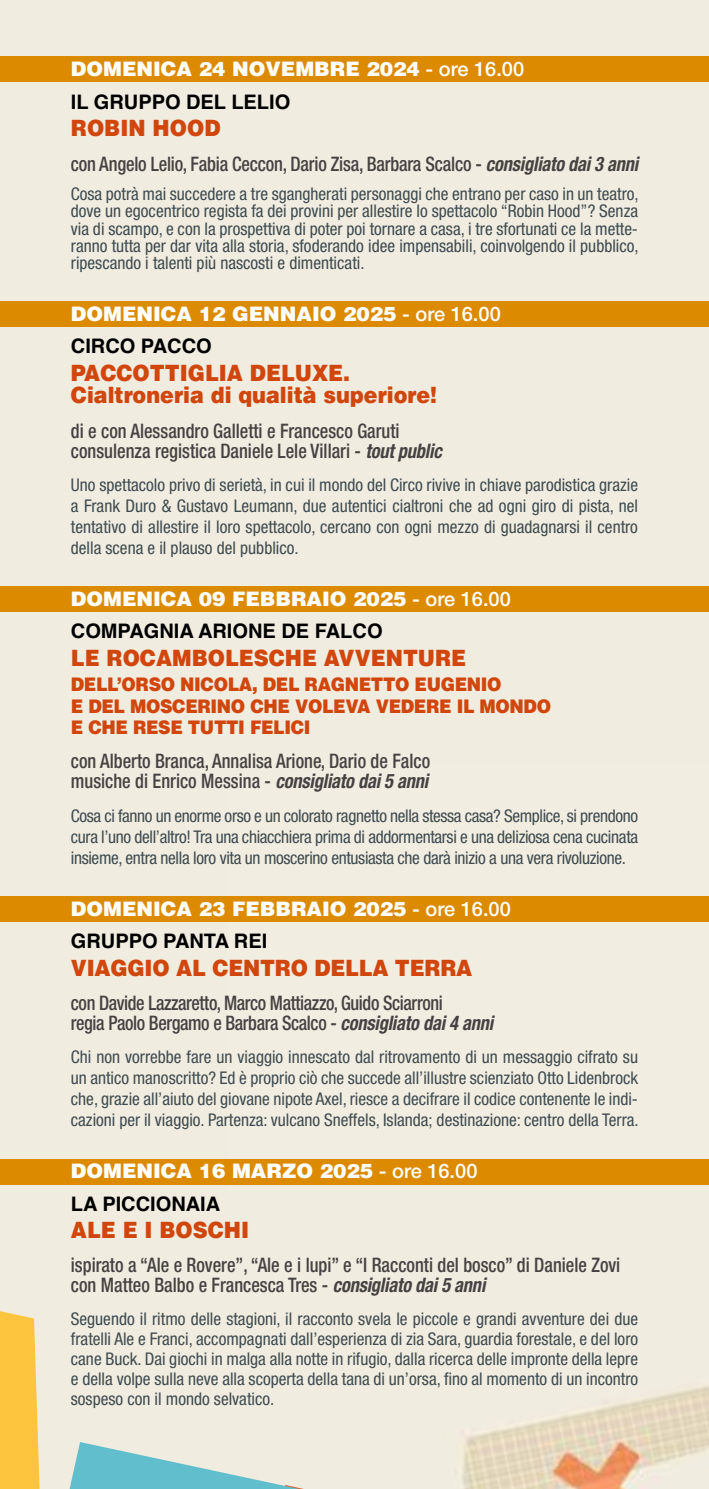
<style>
.page{position:relative;width:709px;height:1489px;background:#fff}
.page>*{position:absolute;margin:0;border:0;box-sizing:border-box;transform-origin:0 0}
.t1{font:900 22.5px/22.5px "Helvetica";color:#d1460d;scale:.92 1}
.t2{font:500 condensed 20px/20px "Helvetica Neue LT Pro";color:#454242;scale:.92 1}
.t3{font:900 20px/32.5px "Helvetica";color:#fff}
.t4{font:500 condensed 20px/20px "Helvetica Neue LT Pro";letter-spacing:-.02em;color:#454242;scale:.91 1}
.t5{font:900 18.75px/21.8px "Helvetica";letter-spacing:-.02em;color:#d1460d;scale:.92 1}
.t6{font:condensed 17.5px/21px "Helvetica Neue LT Pro";color:#3f4b50;text-align:justify}
.s1{font-family:"Helvetica Neue LT Pro";font-weight:500}
.s2{font-weight:700;color:#000}
.s3{font-weight:700;font-style:italic}
</style>
<div class="page">
<div style="left:0;top:0;width:709px;height:1488px;background:#f0ece0"></div>
<img style="left:166px;top:921px;width:543px;height:567px">
<div style="left:227px;top:765px;width:482px;height:426px;background:#f1ede1"></div>
<div style="left:0;top:56px;width:709px;height:26px;background:#dc8b00"></div>
<div style="left:0;top:301px;width:709px;height:25px;background:#dc8b00"></div>
<div style="left:0;top:586px;width:709px;height:25px;background:#dc8b00"></div>
<div style="left:0;top:896px;width:709px;height:25px;background:#dc8b00"></div>
<div style="left:0;top:1159px;width:709px;height:25px;background:#dc8b00"></div>
<svg style="left:0;top:1310px;width:40px;height:178px"></svg>
<svg style="left:70px;top:1441px;width:234px;height:47px"></svg>
<p class="t3" style="left:71px;top:52px;width:455px">DOMENICA 24 NOVEMBRE 2024 <span class="s1">- ore 16.00<br></span><span class="s2">IL GRUPPO DEL LELIO</span></p>
<p class="t1" style="left:71px;top:116px;width:164px">ROBIN HOOD</p>
<p class="t2" style="left:71px;top:153px;width:618px">con Angelo Lelio, Fabia Ceccon, Dario Zisa, Barbara Scalco - <span class="s3">consigliato dai 3 anni</span></p>
<p class="t6" style="left:71px;top:185px;width:569px;line-height:17.2px">Cosa potrà mai succedere a tre sgangherati personaggi che entrano per caso in un teatro, dove un egocentrico regista fa dei provini per allestire lo spettacolo “Robin Hood”? Senza via di scampo, e con la prospettiva di poter poi tornare a casa, i tre sfortunati ce la mette&shy;ranno tutta per dar vita alla storia, sfoderando idee impensabili, coinvolgendo il pubblico, ripescando i talenti più nascosti e dimenticati.</p>
<p class="t3" style="left:71px;top:297px;width:431px">DOMENICA 12 GENNAIO 2025 <span class="s1">- ore 16.00<br></span><span class="s2">CIRCO PACCO</span></p>
<p class="t1" style="left:71px;top:361px;width:399px">PACCOTTIGLIA DELUXE.<br>Cialtroneria di qualità superiore!</p>
<p class="t2" style="left:71px;top:420px;width:405px">di e con Alessandro Galletti e Francesco Garuti consulenza registica Daniele Lele Villari - <span class="s3">tout public</span></p>
<p class="t6" style="left:71px;top:474px;width:568px">Uno spettacolo privo di serietà, in cui il mondo del Circo rivive in chiave parodistica grazie a Frank Duro &amp; Gustavo Leumann, due autentici cialtroni che ad ogni giro di pista, nel tentativo di allestire il loro spettacolo, cercano con ogni mezzo di guadagnarsi il centro della scena e il plauso del pubblico.</p>
<p class="t3" style="left:71px;top:582px;width:441px">DOMENICA 09 FEBBRAIO 2025 <span class="s1">- ore 16.00<br></span><span class="s2">COMPAGNIA ARIONE DE FALCO</span></p>
<p class="t1" style="left:71px;top:646px;width:431px">LE ROCAMBOLESCHE AVVENTURE</p>
<p class="t5" style="left:71px;top:672px;width:523px">DELL’ORSO NICOLA, DEL RAGNETTO EUGENIO<br>E DEL MOSCERINO CHE VOLEVA VEDERE IL MONDO<br>E CHE RESE TUTTI FELICI</p>
<p class="t2" style="left:71px;top:751px;width:392px">con Alberto Branca, Annalisa Arione, Dario de Falco musiche di Enrico Messina - <span class="s3">consigliato dai 5 anni</span></p>
<p class="t6" style="left:71px;top:805px;width:569px">Cosa ci fanno un enorme orso e un colorato ragnetto nella stessa casa? Semplice, si prendono cura l’uno dell’altro! Tra una chiacchiera prima di addormentarsi e una deliziosa cena cucinata insieme, entra nella loro vita un moscerino entusiasta che darà inizio a una vera rivoluzione.</p>
<p class="t3" style="left:71px;top:891px;width:441px">DOMENICA 23 FEBBRAIO 2025 <span class="s1">- ore 16.00<br></span><span class="s2">GRUPPO PANTA REI</span></p>
<p class="t1" style="left:71px;top:955px;width:438px">VIAGGIO AL CENTRO DELLA TERRA</p>
<p class="t4" style="left:71px;top:992px;width:465px">con Davide Lazzaretto, Marco Mattiazzo, Guido Sciarroni<br>regia Paolo Bergamo e Barbara Scalco - <span class="s3">consigliato dai 4 anni</span></p>
<p class="t6" style="left:71px;top:1046px;width:569px">Chi non vorrebbe fare un viaggio innescato dal ritrovamento di un messaggio cifrato su un antico manoscritto? Ed è proprio ciò che succede all’illustre scienziato Otto Lidenbrock che, grazie all’aiuto del giovane nipote Axel, riesce a decifrare il codice contenente le indi&shy;cazioni per il viaggio. Partenza: vulcano Sneffels, Islanda; destinazione: centro della Terra.</p>
<p class="t3" style="left:71px;top:1154px;width:408px">DOMENICA 16 MARZO 2025 <span class="s1">- ore 16.00<br></span><span class="s2">LA PICCIONAIA</span></p>
<p class="t1" style="left:71px;top:1218px;width:195px">ALE E I BOSCHI</p>
<p class="t2" style="left:71px;top:1254px;width:598px">ispirato a “Ale e Rovere”, “Ale e i lupi” e “I Racconti del bosco” di Daniele Zovi con Matteo Balbo e Francesca Tres - <span class="s3">consigliato dai 5 anni</span></p>
<p class="t6" style="left:71px;top:1308px;width:569px;line-height:20px">Seguendo il ritmo delle stagioni, il racconto svela le piccole e grandi avventure dei due fratelli Ale e Franci, accompagnati dall’esperienza di zia Sara, guardia forestale, e del loro cane Buck. Dai giochi in malga alla notte in rifugio, dalla ricerca delle impronte della lepre e della volpe sulla neve alla scoperta della tana di un’orsa, fino al momento di un incontro sospeso con il mondo selvatico.</p>
</div>
